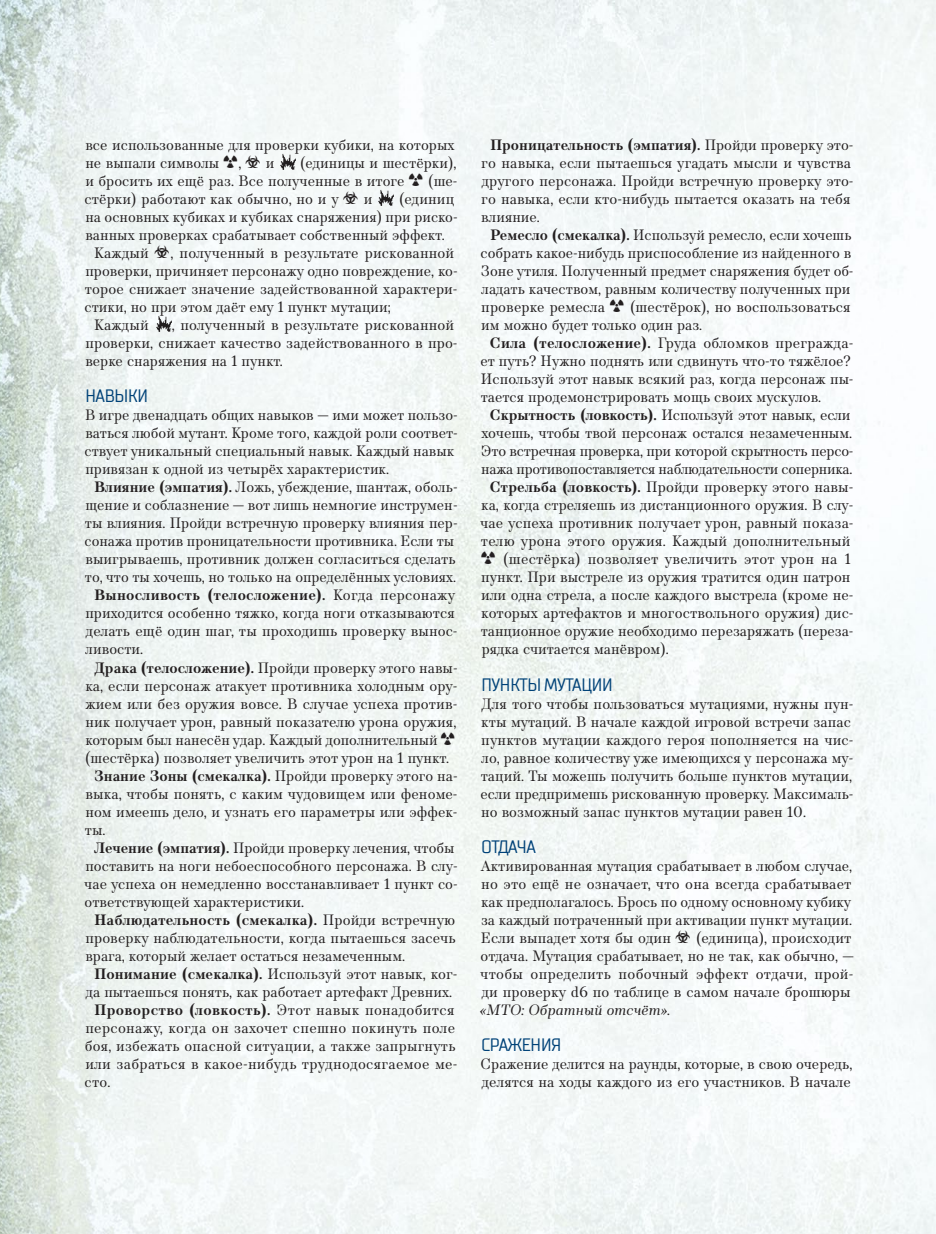
<style>
.page{position:relative;width:936px;height:1234px;background:#fff}
.page>*{position:absolute;margin:0;border:0;box-sizing:border-box;transform-origin:0 0}
.t1{font:18px "TT Supermolot Condensed";letter-spacing:-.04em;color:#004278}
.t2{font:15px/18px "TT Barrels";color:#231f20}
.t3{font:700 15px "TT Barrels";letter-spacing:.015em;color:#231f20}
.t4{font:15px "TT Barrels";letter-spacing:.02em;color:#231f20}
.t5{font:15px "TT Barrels";letter-spacing:-.02em;color:#231f20}
.t6{font:italic 15px "TT Barrels";color:#231f20}
.s1{font-family:"workingsignstfb"}
.s2{font-weight:700}
.s3{font-weight:400}
</style>
<div class="page">
<img style="left:0;top:0;width:935px;height:1233px">
<img style="left:279px;top:152px;width:18px;height:18px">
<img style="left:377px;top:188px;width:18px;height:18px">
<img style="left:155px;top:314px;width:17px;height:18px">
<p class="t2" style="left:85px;top:136px;width:371px">все использованные для проверки кубики, на которых не выпали символы <span class="s1">/</span>, <span class="s1">=</span>☣ и</p>
<p class="t2" style="left:85px;top:154px;width:374px;text-align:justify;text-indent:215px">(единицы и шестёрки), и бросить их ещё раз. Все полученные в итоге <span class="s1">/</span> (ше‑ стёрки) работают как обычно, но и у <span class="s1">=</span> и</p>
<p class="t2" style="left:399px;top:190px;width:57px">(единиц</p>
<p class="t2" style="left:85px;top:208px;width:373px">на основных кубиках и кубиках снаряжения) при риско‑</p>
<p class="t2" style="left:85px;top:226px;width:361px">ванных проверках срабатывает собственный эффект.</p>
<p class="t2" style="left:94px;top:244px;width:362px">Каждый <span class="s1">=</span>, полученный в результате рискованной</p>
<p class="t2" style="left:85px;top:262px;width:373px">проверки, причиняет персонажу одно повреждение, ко‑</p>
<p class="t2" style="left:85px;top:280px;width:374px">торое снижает значение задействованной характери‑</p>
<p class="t2" style="left:85px;top:298px;width:308px">стики, но при этом даёт ему 1 пункт мутации;</p>
<p class="t2" style="left:94px;top:316px;width:56px">Каждый</p>
<p class="t2" style="left:85px;top:316px;width:373px;text-indent:86px">, полученный в результате рискованной проверки, снижает качество задействованного в про‑ верке снаряжения на 1 пункт.</p>
<p class="t1" style="left:85px;top:385px;width:65px">НАВЫКИ</p>
<p class="t2" style="left:85px;top:406px;width:374px">В игре двенадцать общих навыков — ими может пользо‑ ваться любой мутант. Кроме того, каждой роли соответ‑ ствует уникальный специальный навык. Каждый навык привязан к одной из четырёх характеристик.</p>
<p class="t2" style="left:94px;top:478px;width:364px"><span class="s2">Влияние (эмпатия).</span> Ложь, убеждение, шантаж, оболь‑</p>
<p class="t2" style="left:85px;top:496px;width:373px">щение и соблазнение — вот лишь немногие инструмен‑</p>
<p class="t2" style="left:85px;top:514px;width:374px">ты влияния. Пройди встречную проверку влияния пер‑</p>
<p class="t2" style="left:85px;top:532px;width:371px">сонажа против проницательности противника. Если ты</p>
<p class="t2" style="left:85px;top:550px;width:372px">выигрываешь, противник должен согласиться сделать</p>
<p class="t2" style="left:85px;top:568px;width:373px">то, что ты хочешь, но только на определённых условиях.</p>
<p class="t3" style="left:94px;top:586px;width:362px">Выносливость (телосложение). <span class="s3">Когда персонажу</span></p>
<p class="t2" style="left:85px;top:604px;width:371px">приходится особенно тяжко, когда ноги отказываются</p>
<p class="t2" style="left:86px;top:622px;width:373px">делать ещё один шаг, ты проходишь проверку вынос‑</p>
<p class="t2" style="left:86px;top:640px;width:59px">ливости.</p>
<p class="t2" style="left:95px;top:658px;width:364px"><span class="s2">Драка (телосложение).</span> Пройди проверку этого навы‑</p>
<p class="t2" style="left:85px;top:676px;width:373px">ка, если персонаж атакует противника холодным ору‑</p>
<p class="t2" style="left:85px;top:694px;width:373px">жием или без оружия вовсе. В случае успеха против‑</p>
<p class="t2" style="left:85px;top:712px;width:372px">ник получает урон, равный показателю урона оружия,</p>
<p class="t2" style="left:85px;top:730px;width:372px">которым был нанесён удар. Каждый дополнительный <span class="s1">/</span></p>
<p class="t2" style="left:85px;top:748px;width:365px">(шестёрка) позволяет увеличить этот урон на 1 пункт.</p>
<p class="t2" style="left:94px;top:766px;width:365px"><span class="s2">Знание Зоны (смекалка).</span> Пройди проверку этого на‑</p>
<p class="t2" style="left:85px;top:784px;width:373px">выка, чтобы понять, с каким чудовищем или феноме‑</p>
<p class="t2" style="left:85px;top:802px;width:373px">ном имеешь дело, и узнать его параметры или эффек‑</p>
<p class="t2" style="left:85px;top:820px;width:22px">ты.</p>
<p class="t2" style="left:94px;top:838px;width:361px"><span class="s2">Лечение (эмпатия).</span> Пройди проверку лечения, чтобы</p>
<p class="t2" style="left:85px;top:856px;width:373px">поставить на ноги небоеспособного персонажа. В слу‑</p>
<p class="t2" style="left:84px;top:874px;width:375px">чае успеха он немедленно восстанавливает 1 пункт со‑</p>
<p class="t2" style="left:85px;top:892px;width:221px">ответствующей характеристики.</p>
<p class="t3" style="left:94px;top:910px;width:362px">Наблюдательность (смекалка). <span class="s3">Пройди встречную</span></p>
<p class="t2" style="left:85px;top:928px;width:372px">проверку наблюдательности, когда пытаешься засечь</p>
<p class="t2" style="left:85px;top:946px;width:321px">врага, который желает остаться незамеченным.</p>
<p class="t2" style="left:94px;top:964px;width:364px"><span class="s2">Понимание (смекалка).</span> Используй этот навык, ког‑</p>
<p class="t2" style="left:86px;top:982px;width:368px">да пытаешься понять, как работает артефакт Древних.</p>
<p class="t3" style="left:94px;top:1000px;width:361px">Проворство (ловкость). <span class="s3">Этот навык понадобится</span></p>
<p class="t4" style="left:85px;top:1018px;width:371px">персонажу, когда он захочет спешно покинуть поле</p>
<p class="t2" style="left:85px;top:1036px;width:372px">боя, избежать опасной ситуации, а также запрыгнуть</p>
<p class="t4" style="left:85px;top:1054px;width:373px">или забраться в какое‑нибудь труднодосягаемое ме‑</p>
<p class="t2" style="left:85px;top:1072px;width:27px">сто.</p>
<p class="t2" style="left:481px;top:136px;width:373px;text-indent:9px"><span class="s2">Проницательность (эмпатия).</span> Пройди проверку это‑ го навыка, если пытаешься угадать мысли и чувства другого персонажа. Пройди встречную проверку это‑ го навыка, если кто‑нибудь пытается оказать на тебя влияние.</p>
<p class="t2" style="left:480px;top:226px;width:374px;text-indent:10px"><span class="s2">Ремесло (смекалка).</span> Используй ремесло, если хочешь собрать какое-нибудь приспособление из найденного в Зоне утиля. Полученный предмет снаряжения будет об‑ ладать качеством, равным количеству полученных при проверке ремесла <span class="s1">/</span> (шестёрок), но воспользоваться им можно будет только один раз.</p>
<p class="t2" style="left:480px;top:334px;width:374px;text-indent:9px"><span class="s2">Сила (телосложение).</span> Груда обломков прегражда‑ ет путь? Нужно поднять или сдвинуть что‑то тяжёлое?<br>Используй этот навык всякий раз, когда персонаж пы‑ тается продемонстрировать мощь своих мускулов.</p>
<p class="t2" style="left:489px;top:406px;width:362px"><span class="s2">Скрытность (ловкость).</span> Используй этот навык, если</p>
<p class="t2" style="left:481px;top:424px;width:372px">хочешь, чтобы твой персонаж остался незамеченным.</p>
<p class="t2" style="left:481px;top:442px;width:374px">Это встречная проверка, при которой скрытность персо‑</p>
<p class="t5" style="left:481px;top:460px;width:372px">нажа противопоставляется наблюдательности соперника.</p>
<p class="t2" style="left:489px;top:478px;width:365px"><span class="s2">Стрельба (ловкость).</span> Пройди проверку этого навы‑</p>
<p class="t2" style="left:481px;top:496px;width:373px">ка, когда стреляешь из дистанционного оружия. В слу‑</p>
<p class="t2" style="left:480px;top:514px;width:375px">чае успеха противник получает урон, равный показа‑</p>
<p class="t2" style="left:481px;top:532px;width:371px">телю урона этого оружия. Каждый дополнительный</p>
<p class="t2" style="left:481px;top:550px;width:371px"><span class="s1">/</span> (шестёрка) позволяет увеличить этот урон на 1</p>
<p class="t2" style="left:481px;top:568px;width:371px">пункт. При выстреле из оружия тратится один патрон</p>
<p class="t2" style="left:481px;top:586px;width:373px">или одна стрела, а после каждого выстрела (кроме не‑</p>
<p class="t2" style="left:481px;top:604px;width:373px">которых артефактов и многоствольного оружия) дис‑</p>
<p class="t2" style="left:481px;top:622px;width:374px">танционное оружие необходимо перезаряжать (переза‑</p>
<p class="t2" style="left:481px;top:640px;width:188px">рядка считается манёвром).</p>
<p class="t1" style="left:481px;top:673px;width:133px">ПУНКТЫ МУТАЦИИ</p>
<p class="t2" style="left:480px;top:694px;width:374px">Для того чтобы пользоваться мутациями, нужны пун‑ кты мутаций. В начале каждой игровой встречи запас пунктов мутации каждого героя пополняется на чис‑ ло, равное количеству уже имеющихся у персонажа му‑ таций. Ты можешь получить больше пунктов мутации, если предпримешь рискованную проверку. Максималь‑ но возможный запас пунктов мутации равен 10.</p>
<p class="t1" style="left:481px;top:835px;width:56px">ОТДАЧА</p>
<p class="t2" style="left:480px;top:856px;width:375px">Активированная мутация срабатывает в любом случае, но это ещё не означает, что она всегда срабатывает как предполагалось. Брось по одному основному кубику за каждый потраченный при активации пункт мутации.<br>Если выпадет хотя бы один <span class="s1">=</span> (единица), происходит отдача. Мутация срабатывает, но не так, как обычно, — чтобы определить побочный эффект отдачи, прой‑ ди проверку d6 по таблице в самом начале брошюры</p>
<p class="t6" style="left:479px;top:1000px;width:192px">«МТО: Обратный отсчёт».</p>
<p class="t1" style="left:481px;top:1033px;width:82px">СРАЖЕНИЯ</p>
<p class="t2" style="left:480px;top:1054px;width:373px">Сражение делится на раунды, которые, в свою очередь, делятся на ходы каждого из его участников. В начале</p>
</div>
